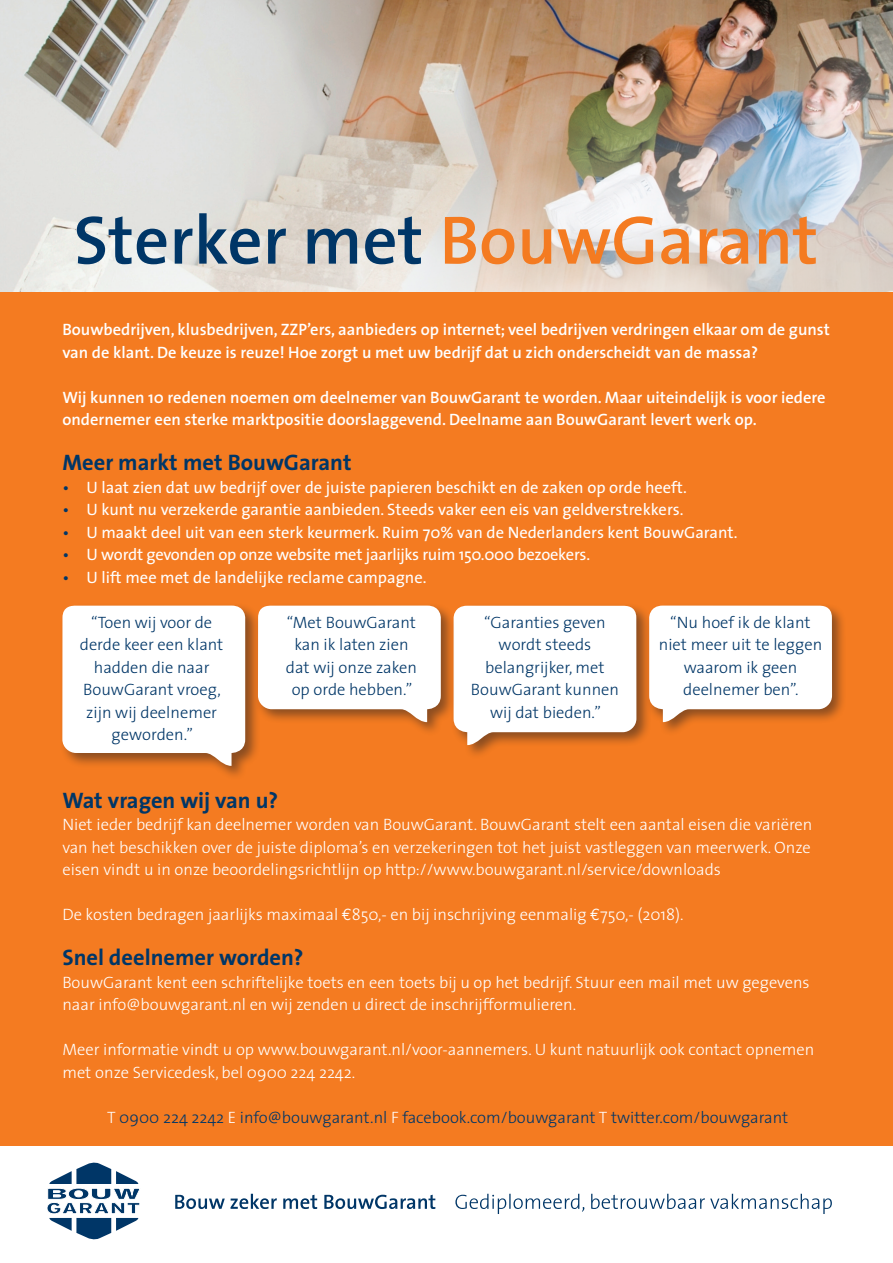
<style>
.page{position:relative;width:893px;height:1263px;background:#fff}
.page>*{position:absolute;margin:0;border:0;box-sizing:border-box;transform-origin:0 0}
.t1{font:600 69px "The Sans";color:#003667}
.Standaard{font:700 22.5px "The Sans";color:#003667}
.Standaard-2{font:300 16.5px/22.5px "The Sans";color:#fff}
.Standaard-3{font:300 16.5px/22.5px "The Sans";color:#003667;text-align:center}
.t2{font:600 16.5px/22.5px "The Sans";color:#fff}
.t3{font:16.5px "The Sans";color:#fff}
.s1{color:#f47b21}
.s2{color:#003667}
.s3{font-family:"Euro Mono";font-weight:400}
.s4{color:#fff}
</style>
<div class="page">
<div style="left:0;top:0;width:893px;height:1145px;background:#f47b21"></div>
<div style="left:451px;top:603px;width:200px;height:157px;background:#231f20;opacity:.5"></div>
<svg style="left:454px;top:606px;width:182px;height:139px;background:#f9f1eb"></svg>
<div style="left:646px;top:603px;width:201px;height:133px;background:#231f20;opacity:.5"></div>
<svg style="left:649px;top:606px;width:183px;height:116px;background:#f8eee6"></svg>
<div style="left:59px;top:603px;width:201px;height:177px;background:#231f20;opacity:.5"></div>
<svg style="left:62px;top:606px;width:183px;height:160px;background:#f9f2ec"></svg>
<img style="left:0;top:0;width:893px;height:291px">
<svg style="left:175px;top:1194px;width:657px;height:20px"></svg>
<svg style="left:47px;top:1162px;width:93px;height:78px"></svg>
<div style="left:255px;top:603px;width:201px;height:133px;background:#231f20;opacity:.5"></div>
<svg style="left:258px;top:606px;width:183px;height:116px;background:#f8eee6"></svg>
<p class="t1" style="left:74px;top:183px;width:746px">Sterker met <span class="s1">BouwGarant</span></p>
<p class="t2" style="left:62px;top:318px;width:769px">Bouwbedrijven, klusbedrijven, ZZP’ers, aanbieders op internet; veel bedrijven verdringen elkaar om de gunst van de klant. De keuze is reuze! Hoe zorgt u met uw bedrijf dat u zich onderscheidt van de massa?</p>
<p class="t2" style="left:62px;top:385px;width:765px">Wij kunnen 10 redenen noemen om deelnemer van BouwGarant te worden. Maar uiteindelijk is voor iedere ondernemer een sterke marktpositie doorslaggevend. Deelname aan BouwGarant levert werk op.</p>
<p class="Standaard" style="left:62px;top:444px;width:291px">Meer markt met BouwGarant</p>
<p class="t3" style="left:62px;top:473px;width:626px"><span class="s2">•</span> U laat zien dat uw bedrijf over de juiste papieren beschikt en de zaken op orde heeft.</p>
<p class="t3" style="left:62px;top:496px;width:623px"><span class="s2">•</span> U kunt nu verzekerde garantie aanbieden. Steeds vaker een eis van geldverstrekkers.</p>
<p class="t3" style="left:62px;top:518px;width:677px"><span class="s2">•</span> U maakt deel uit van een sterk keurmerk. Ruim 70% van de Nederlanders kent BouwGarant.</p>
<p class="t3" style="left:62px;top:541px;width:529px"><span class="s2">•</span> U wordt gevonden op onze website met jaarlijks ruim 150.000 bezoekers.</p>
<p class="t3" style="left:62px;top:563px;width:366px"><span class="s2">•</span> U lift mee met de landelijke reclame campagne.</p>
<p class="Standaard-3" style="left:80px;top:610px;width:145px">“Toen wij voor de derde keer een klant hadden die naar<br>BouwGarant vroeg, zijn wij deelnemer geworden.”</p>
<p class="Standaard-3" style="left:659px;top:610px;width:165px">“Nu hoef ik de klant niet meer uit te leggen waarom ik geen deelnemer ben”.</p>
<p class="Standaard-3" style="left:287px;top:610px;width:131px">“Met BouwGarant</p>
<p class="Standaard-3" style="left:294px;top:633px;width:116px">kan ik laten zien</p>
<p class="Standaard-3" style="left:286px;top:655px;width:133px">dat wij onze zaken</p>
<p class="Standaard-3" style="left:292px;top:678px;width:122px">op orde hebben.”</p>
<p class="Standaard-3" style="left:471px;top:610px;width:150px">“Garanties geven wordt steeds belangrijker, met<br>BouwGarant kunnen wij dat bieden.”</p>
<p class="Standaard" style="left:62px;top:781px;width:217px">Wat vragen wij van u?</p>
<p class="Standaard-2" style="left:62px;top:813px;width:752px;text-align:justify">Niet ieder bedrijf kan deelnemer worden van BouwGarant. BouwGarant stelt een aantal eisen die variëren van het beschikken over de juiste diploma’s en verzekeringen tot het juist vastleggen van meerwerk. Onze eisen vindt u in onze beoordelingsrichtlijn op http://www.bouwgarant.nl/service/downloads</p>
<p class="Standaard-2" style="left:62px;top:903px;width:623px">De kosten bedragen jaarlijks maximaal <span class="s3">€</span>850,- en bij inschrijving eenmalig <span class="s3">€</span>750,- (2018).</p>
<p class="Standaard" style="left:62px;top:939px;width:243px">Snel deelnemer worden?</p>
<p class="Standaard-2" style="left:62px;top:970px;width:749px">BouwGarant kent een schriftelijke toets en een toets bij u op het bedrijf. Stuur een mail met uw gegevens naar info@bouwgarant.nl en wij zenden u direct de inschrijfformulieren.</p>
<p class="Standaard-2" style="left:62px;top:1038px;width:754px">Meer informatie vindt u op www.bouwgarant.nl/voor-aannemers. U kunt natuurlijk ook contact opnemen met onze Servicedesk, bel 0900 224 2242.</p>
<p class="Standaard-3" style="left:107px;top:1105px;width:683px"><span class="s4">T</span> 0900 224 2242 <span class="s4">E</span> info@bouwgarant.nl <span class="s4">F</span> facebook.com/bouwgarant <span class="s4">T</span> twitter.com/bouwgarant</p>
</div>
